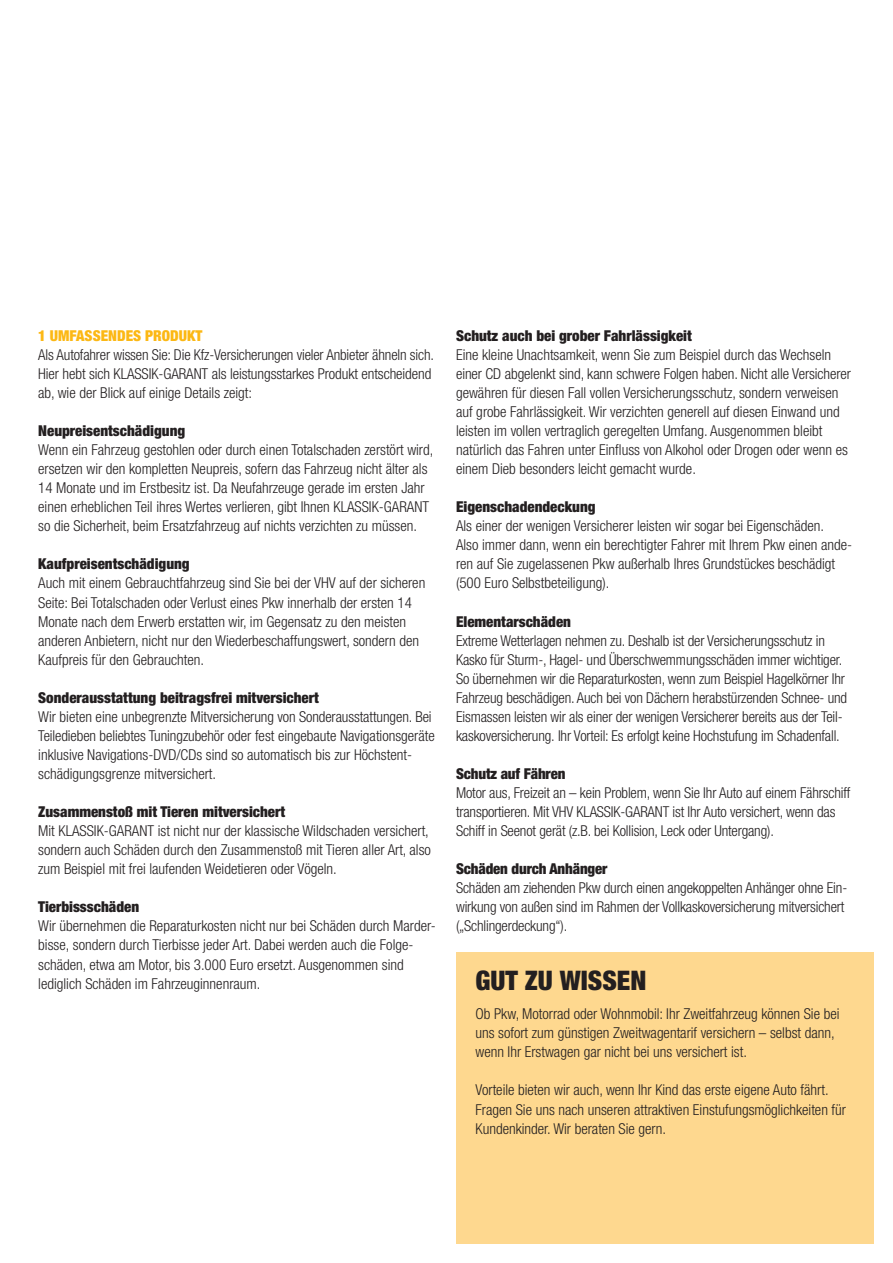
<style>
.page{position:relative;width:893px;height:1263px;background:#fff}
.page>*{position:absolute;margin:0;border:0;box-sizing:border-box;transform-origin:0 0}
.t1{font:900 condensed 27px "Helvetica Neue";color:#231f20}
.t2{font:300 condensed 15px/19px "Helvetica Neue";color:#231f20}
.t3{font:900 condensed 15px "Helvetica Neue";color:#231f20}
.t4{font:900 condensed 15px "Helvetica Neue";color:#fcb814}
</style>
<div class="page">
<div style="left:456px;top:952px;width:418px;height:292px;background:#fed88f"></div>
<p class="t4" style="left:38px;top:330px;width:166px">1 UMFASSENDES PRODUKT</p>
<p class="t2" style="left:38px;top:346px;width:397px">Als Autofahrer wissen Sie: Die Kfz-Versicherungen vieler Anbieter ähneln sich.<br>Hier hebt sich KLASSIK-GARANT als leistungsstarkes Produkt entscheidend ab, wie der Blick auf einige Details zeigt:</p>
<p class="t3" style="left:38px;top:425px;width:148px">Neupreisentschädigung</p>
<p class="t2" style="left:38px;top:441px;width:397px">Wenn ein Fahrzeug gestohlen oder durch einen Totalschaden zerstört wird, ersetzen wir den kompletten Neupreis, sofern das Fahrzeug nicht älter als 14 Monate und im Erstbesitz ist. Da Neufahrzeuge gerade im ersten Jahr einen erheblichen Teil ihres Wertes verlieren, gibt Ihnen KLASSIK-GARANT so die Sicherheit, beim Ersatzfahrzeug auf nichts verzichten zu müssen.</p>
<p class="t3" style="left:38px;top:559px;width:153px">Kaufpreisentschädigung</p>
<p class="t2" style="left:38px;top:575px;width:389px">Auch mit einem Gebrauchtfahrzeug sind Sie bei der VHV auf der sicheren Seite: Bei Totalschaden oder Verlust eines Pkw innerhalb der ersten 14<br>Monate nach dem Erwerb erstatten wir, im Gegensatz zu den meisten anderen Anbietern, nicht nur den Wiederbeschaffungswert, sondern den Kaufpreis für den Gebrauchten.</p>
<p class="t3" style="left:38px;top:692px;width:282px">Sonderausstattung beitragsfrei mitversichert</p>
<p class="t2" style="left:38px;top:708px;width:398px">Wir bieten eine unbegrenzte Mitversicherung von Sonderausstattungen. Bei Teiledieben beliebtes Tuningzubehör oder fest eingebaute Navigationsgeräte inklusive Navigations-DVD/CDs sind so automatisch bis zur Höchstent&shy;schädigungsgrenze mitversichert.</p>
<p class="t3" style="left:38px;top:806px;width:248px">Zusammenstoß mit Tieren mitversichert</p>
<p class="t2" style="left:38px;top:822px;width:394px">Mit KLASSIK-GARANT ist nicht nur der klassische Wildschaden versichert, sondern auch Schäden durch den Zusammenstoß mit Tieren aller Art, also zum Beispiel mit frei laufenden Weidetieren oder Vögeln.</p>
<p class="t3" style="left:38px;top:902px;width:102px">Tierbissschäden</p>
<p class="t2" style="left:38px;top:918px;width:399px">Wir übernehmen die Reparaturkosten nicht nur bei Schäden durch Marder&shy;bisse, sondern durch Tierbisse jeder Art. Dabei werden auch die Folge&shy;schäden, etwa am Motor, bis 3.000 Euro ersetzt. Ausgenommen sind lediglich Schäden im Fahrzeuginnenraum.</p>
<p class="t3" style="left:456px;top:330px;width:237px">Schutz auch bei grober Fahrlässigkeit</p>
<p class="t2" style="left:456px;top:346px;width:396px">Eine kleine Unachtsamkeit, wenn Sie zum Beispiel durch das Wechseln einer CD abgelenkt sind, kann schwere Folgen haben. Nicht alle Versicherer gewähren für diesen Fall vollen Versicherungsschutz, sondern verweisen auf grobe Fahrlässigkeit. Wir verzichten generell auf diesen Einwand und leisten im vollen vertraglich geregelten Umfang. Ausgenommen bleibt natürlich das Fahren unter Einfluss von Alkohol oder Drogen oder wenn es einem Dieb besonders leicht gemacht wurde.</p>
<p class="t3" style="left:456px;top:501px;width:141px">Eigenschadendeckung</p>
<p class="t2" style="left:456px;top:518px;width:398px">Als einer der wenigen Versicherer leisten wir sogar bei Eigenschäden.<br>Also immer dann, wenn ein berechtigter Fahrer mit Ihrem Pkw einen ande&shy;ren auf Sie zugelassenen Pkw außerhalb Ihres Grundstückes beschädigt (500 Euro Selbstbeteiligung).</p>
<p class="t3" style="left:456px;top:616px;width:117px">Elementarschäden</p>
<p class="t2" style="left:456px;top:632px;width:393px">Extreme Wetterlagen nehmen zu. Deshalb ist der Versicherungsschutz in Kasko für Sturm-, Hagel- und Überschwemmungsschäden immer wichtiger.<br>So übernehmen wir die Reparaturkosten, wenn zum Beispiel Hagelkörner Ihr Fahrzeug beschädigen. Auch bei von Dächern herabstürzenden Schnee- und Eismassen leisten wir als einer der wenigen Versicherer bereits aus der Teil&shy;kaskoversicherung. Ihr Vorteil: Es erfolgt keine Hochstufung im Schadenfall.</p>
<p class="t3" style="left:456px;top:768px;width:111px">Schutz auf Fähren</p>
<p class="t2" style="left:456px;top:784px;width:396px">Motor aus, Freizeit an – kein Problem, wenn Sie Ihr Auto auf einem Fährschiff transportieren. Mit VHV KLASSIK-GARANT ist Ihr Auto versichert, wenn das<br>Schiff in Seenot gerät (z.B. bei Kollision, Leck oder Untergang).</p>
<p class="t3" style="left:456px;top:863px;width:153px">Schäden durch Anhänger</p>
<p class="t2" style="left:456px;top:880px;width:393px">Schäden am ziehenden Pkw durch einen angekoppelten Anhänger ohne Ein&shy;wirkung von außen sind im Rahmen der Vollkaskoversicherung mitversichert („Schlingerdeckung“).</p>
<h1 class="t1" style="left:475px;top:971px;width:172px">GUT ZU WISSEN</h1>
<p class="t2" style="left:475px;top:1006px;width:365px">Ob Pkw, Motorrad oder Wohnmobil: Ihr Zweitfahrzeug können Sie bei uns sofort zum günstigen Zweitwagentarif versichern – selbst dann, wenn Ihr Erstwagen gar nicht bei uns versichert ist.</p>
<p class="t2" style="left:475px;top:1082px;width:372px">Vorteile bieten wir auch, wenn Ihr Kind das erste eigene Auto fährt.<br>Fragen Sie uns nach unseren attraktiven Einstufungsmöglichkeiten für<br>Kundenkinder. Wir beraten Sie gern.</p>
</div>
